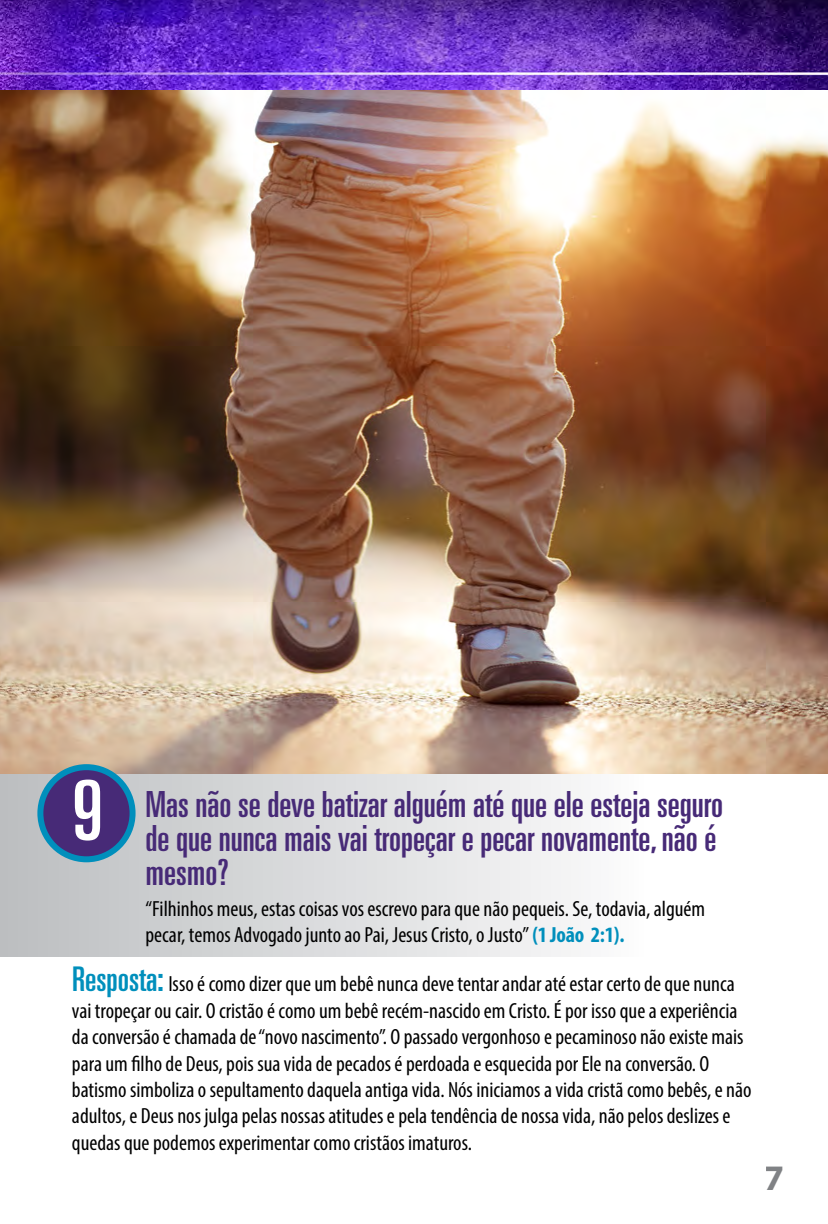
<style>
.page{position:relative;width:828px;height:1224px;background:#fff}
.page>*{position:absolute;margin:0;border:0;box-sizing:border-box;transform-origin:0 0}
.t1{font:ultra-condensed 83px "Univers";color:#fff}
.t2{font:ultra-condensed 36px/34px "Univers";color:#472a77}
.t3{font:700 36px "Myriad Pro";color:#808285}
.t4{font:condensed 22px/26.4px "Myriad Pro";color:#000}
.s1{font-weight:700;color:#008fbc}
.s2{font-family:"Univers";font-stretch:ultra-condensed;font-size:34px;color:#008fbc}
</style>
<div class="page">
<img style="left:0;top:0;width:828px;height:774px">
<div style="left:0;top:774px;width:644px;height:182px;background:linear-gradient(to right,#b9bdc0,#fdfcfc)"></div>
<div style="left:40px;top:767px;width:93px;height:92px;background:#472a77;border-radius:50%"></div>
<div style="left:37px;top:764px;width:99px;height:98px;border:6px solid #008fbc;border-radius:50%"></div>
<h1 class="t1" style="left:72px;top:763px;width:32px">9</h1>
<h2 class="t2" style="left:146px;top:787px;width:579px">Mas não se deve batizar alguém até que ele esteja seguro de que nunca mais vai tropeçar e pecar novamente, não é mesmo?</h2>
<p class="t4" style="left:146px;top:895px;width:561px">“Filhinhos meus, estas coisas vos escrevo para que não pequeis. Se, todavia, alguém pecar, temos Advogado junto ao Pai, Jesus Cristo, o Justo” <span class="s1">(1 João 2:1).</span></p>
<p class="t4" style="left:72px;top:971px;width:681px"><span class="s2">Resposta:</span> Isso é como dizer que um bebê nunca deve tentar andar até estar certo de que nunca vai tropeçar ou cair. O cristão é como um bebê recém-nascido em Cristo. É por isso que a experiência da conversão é chamada de “novo nascimento”. O passado vergonhoso e pecaminoso não existe mais para um filho de Deus, pois sua vida de pecados é perdoada e esquecida por Ele na conversão. O batismo simboliza o sepultamento daquela antiga vida. Nós iniciamos a vida cristã como bebês, e não adultos, e Deus nos julga pelas nossas atitudes e pela tendência de nossa vida, não pelos deslizes e quedas que podemos experimentar como cristãos imaturos.</p>
<h2 class="t3" style="left:765px;top:1155px;width:21px">7</h2>
</div>
